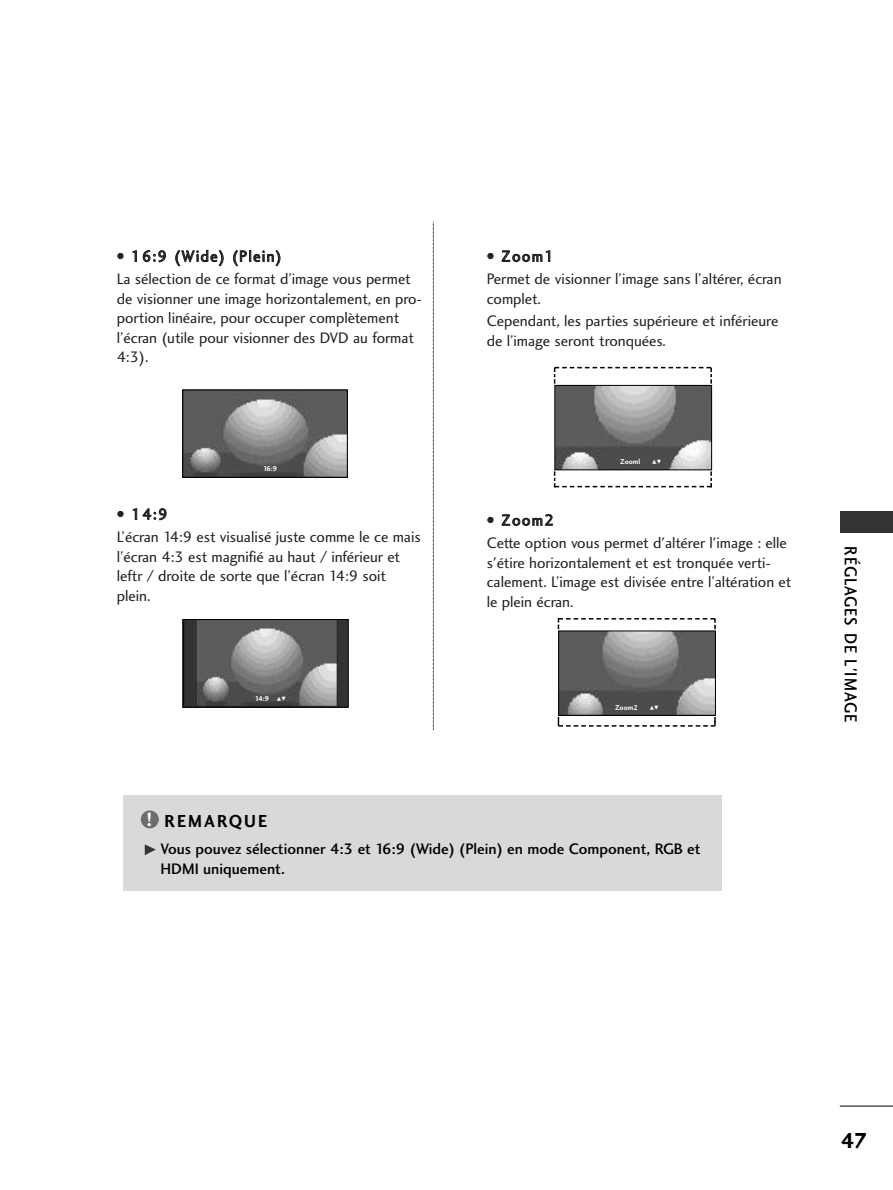
<style>
.page{position:relative;width:893px;height:1190px;background:#fff}
.page>*{position:absolute;margin:0;border:0;box-sizing:border-box;transform-origin:0 0}
.t1{font:22.5px "Charlotte Sans Bold Plain";color:#000}
.t2{font:18px "Charlotte Sans Medium Plain";letter-spacing:.06em;color:#000;scale:.9 1}
.t3{font:18px "Charlotte Sans Bold Plain";letter-spacing:.12em;color:#000;scale:.95 1}
.t4{font:15.75px/19.5px "Charlotte Sans Book Plain";letter-spacing:-.005em;color:#231f20}
.t5{font:15.75px/19.5px "Charlotte Sans Medium Plain";color:#000}
.t6{font:7.5px "Charlotte Sans Bold Plain";color:#fff;scale:.95 1}
.t7{font:4.5px "FZDING33";color:#fff}
.s1{font-family:"FZDING33";font-size:4.5px}
.s2{font-size:19.95px;color:#fff}
.s3{font-family:"FZDING33";font-size:10.5px;color:#333}
</style>
<div class="page">
<div style="left:182px;top:619px;width:166px;height:88px;background:#333"></div>
<div style="left:124px;top:794px;width:598px;height:96px;background:#d9d9d9"></div>
<div style="left:141px;top:810px;width:18px;height:18px;background:#6c6d70;border-radius:50%"></div>
<img style="left:195px;top:621px;width:142px;height:84px">
<div style="left:183px;top:619px;width:165px;height:88px;border:1px solid #000"></div>
<img style="left:184px;top:391px;width:161px;height:84px">
<div style="left:182px;top:389px;width:165px;height:88px;border:1px solid #000"></div>
<img style="left:556px;top:387px;width:154px;height:81px">
<div style="left:554px;top:385px;width:158px;height:85px;border:1px solid #000"></div>
<svg style="left:554px;top:367px;width:158px;height:16px"></svg>
<svg style="left:554px;top:471px;width:158px;height:16px"></svg>
<img style="left:560px;top:632px;width:153px;height:81px">
<div style="left:558px;top:630px;width:157px;height:85px;border:1px solid #000"></div>
<svg style="left:557px;top:618px;width:158px;height:11px"></svg>
<svg style="left:557px;top:717px;width:158px;height:9px"></svg>
<svg style="left:433px;top:221px;width:1px;height:509px"></svg>
<div style="left:840px;top:511px;width:52px;height:22px;background:#333"></div>
<hr style="left:839px;top:1105px;width:53px;height:1px;background:#000">
<p class="t4" style="left:117px;top:246px;width:295px;line-height:22.6px">• 16:9 (Wide) (Plein)<br>La sélection de ce format d’image vous permet</p>
<p class="t4" style="left:117px;top:290px;width:307px">de visionner une image horizontalement, en pro&shy;portion linéaire, pour occuper complètement l’écran (utile pour visionner des DVD au format 4:3).</p>
<p class="t6" style="left:263px;top:465px;width:16px">16:9</p>
<p class="t4" style="left:117px;top:504px;width:305px;line-height:22.6px">• 14:9<br>L’écran 14:9 est visualisé juste comme le ce mais</p>
<p class="t4" style="left:117px;top:548px;width:285px">l’écran 4:3 est magnifié au haut / inférieur et leftr / droite de sorte que l’écran 14:9 soit plein.</p>
<p class="t6" style="left:255px;top:695px;width:34px">14:9 <span class="s1">DE</span></p>
<p class="t4" style="left:487px;top:246px;width:296px;line-height:22.6px">• Zoom1<br>Permet de visionner l’image sans l’altérer, écran</p>
<p class="t4" style="left:487px;top:289px;width:293px;line-height:22.5px">complet.<br>Cependant, les parties supérieure et inférieure</p>
<p class="t4" style="left:487px;top:332px;width:181px">de l’image seront tronquées.</p>
<p class="t6" style="left:620px;top:458px;width:23px">Zooml</p>
<p class="t7" style="left:652px;top:459px;width:10px">DE</p>
<p class="t4" style="left:487px;top:510px;width:301px;line-height:22.6px">• Zoom2<br>Cette option vous permet d'altérer l'image : elle</p>
<p class="t4" style="left:487px;top:554px;width:306px">s'étire horizontalement et est tronquée verti&shy;calement. L’image est divisée entre l’altération et le plein écran.</p>
<p class="t6" style="left:615px;top:704px;width:25px">Zoom2</p>
<p class="t7" style="left:649px;top:705px;width:10px">DE</p>
<p class="t3" style="left:146px;top:814px;width:128px"><span class="s2">!</span> REMARQUE</p>
<p class="t5" style="left:160px;top:840px;width:541px;text-indent:-16px"><span class="s3">G</span> Vous pouvez sélectionner 4:3 et 16:9 (Wide) (Plein) en mode Component, RGB et<br>HDMI uniquement.</p>
<p class="t2" style="left:858px;top:546px;width:197px;rotate:90deg">RÉGLAGES DE L'IMAGE</p>
<h1 class="t1" style="left:840px;top:1131px;width:28px">47</h1>
</div>
